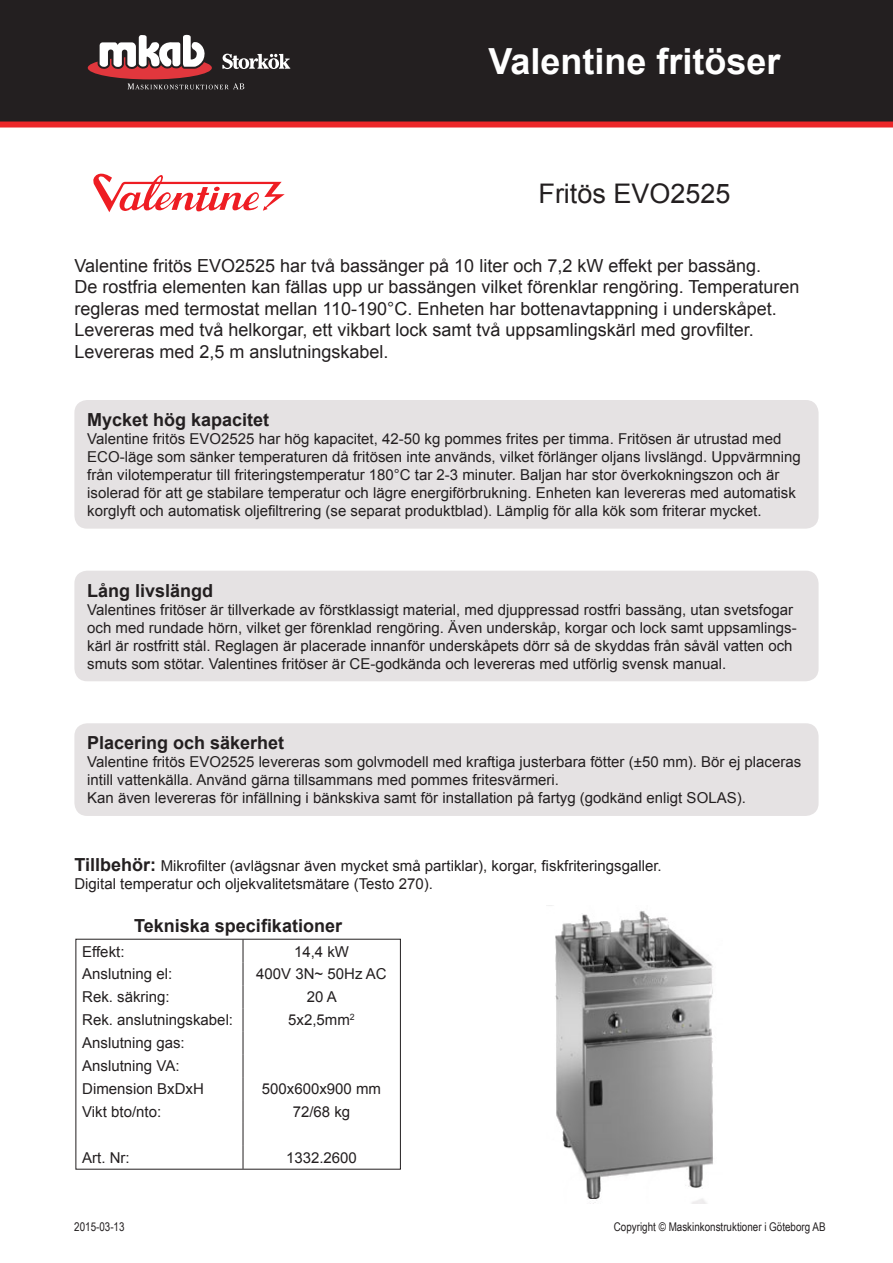
<style>
.page{position:relative;width:893px;height:1263px;background:#fff}
.page>*{position:absolute;margin:0;border:0;box-sizing:border-box;transform-origin:0 0}
.t1{font:700 36px "Arial";color:#fff}
.t2{font:27px "Arial";color:#231f20}
.t3{font:18px/21.6px "Arial";color:#231f20}
.t4{font:700 18px "Arial";color:#231f20}
.t5{font:15px/18px "Arial";color:#231f20}
.t6{font:12px "Arial Narrow";color:#231f20}
.s1{font-weight:700;font-size:18px}
</style>
<div class="page">
<div style="left:0;top:0;width:893px;height:123px;background:#231f20"></div>
<svg style="left:128px;top:83px;width:116px;height:6px"></svg>
<svg style="left:222px;top:54px;width:68px;height:15px"></svg>
<div style="left:88px;top:56px;width:124px;height:23px;background:#e1373d;border-radius:50%"></div>
<svg style="left:98px;top:34px;width:110px;height:35px"></svg>
<div style="left:0;top:122px;width:893px;height:6px;background:#ec2729"></div>
<svg style="left:93px;top:174px;width:192px;height:38px"></svg>
<div style="left:74px;top:400px;width:745px;height:129px;background:#e5e2e3;border-radius:13px"></div>
<div style="left:74px;top:571px;width:745px;height:110px;background:#e5e2e3;border-radius:13px"></div>
<div style="left:74px;top:723px;width:745px;height:93px;background:#e5e2e3;border-radius:13px"></div>
<img style="left:547px;top:905px;width:166px;height:298px">
<svg style="left:243px;top:941px;width:1px;height:226px"></svg>
<p class="t1" style="left:488px;top:38px;width:294px">Valentine fritöser</p>
<p class="t2" style="left:538px;top:176px;width:194px">Fritös EVO2525</p>
<p class="t3" style="left:74px;top:255px;width:688px">Valentine fritös EVO2525 har två bassänger på 10 liter och 7,2 kW effekt per bassäng.</p>
<p class="t3" style="left:74px;top:276px;width:727px">De rostfria elementen kan fällas upp ur bassängen vilket förenklar rengöring. Temperaturen regleras med termostat mellan 110-190°C. Enheten har bottenavtappning i underskåpet.</p>
<p class="t3" style="left:74px;top:319px;width:681px">Levereras med två helkorgar, ett vikbart lock samt två uppsamlingskärl med grovfilter.</p>
<p class="t3" style="left:74px;top:341px;width:316px">Levereras med 2,5 m anslutningskabel.</p>
<p class="t4" style="left:87px;top:408px;width:184px">Mycket hög kapacitet</p>
<p class="t5" style="left:87px;top:430px;width:715px">Valentine fritös EVO2525 har hög kapacitet, 42-50 kg pommes frites per timma. Fritösen är utrustad med ECO-läge som sänker temperaturen då fritösen inte används, vilket förlänger oljans livslängd. Uppvärmning från vilotemperatur till friteringstemperatur 180°C tar 2-3 minuter. Baljan har stor överkokningszon och är isolerad för att ge stabilare temperatur och lägre energiförbrukning. Enheten kan levereras med automatisk korglyft och automatisk oljefiltrering (se separat produktblad). Lämplig för alla kök som friterar mycket.</p>
<p class="t4" style="left:87px;top:578px;width:128px">Lång livslängd</p>
<p class="t5" style="left:87px;top:600px;width:711px">Valentines fritöser är tillverkade av förstklassigt material, med djuppressad rostfri bassäng, utan svetsfogar och med rundade hörn, vilket ger förenklad rengöring. Även underskåp, korgar och lock samt uppsamlings&shy;kärl är rostfritt stål. Reglagen är placerade innanför underskåpets dörr så de skyddas från såväl vatten och smuts som stötar. Valentines fritöser är CE-godkända och levereras med utförlig svensk manual.</p>
<p class="t4" style="left:87px;top:731px;width:199px">Placering och säkerhet</p>
<p class="t5" style="left:87px;top:753px;width:716px">Valentine fritös EVO2525 levereras som golvmodell med kraftiga justerbara fötter (±50 mm). Bör ej placeras intill vattenkälla. Använd gärna tillsammans med pommes fritesvärmeri.</p>
<p class="t5" style="left:87px;top:789px;width:660px">Kan även levereras för infällning i bänkskiva samt för installation på fartyg (godkänd enligt SOLAS).</p>
<p class="t5" style="left:74px;top:857px;width:589px"><span class="s1">Tillbehör:</span> Mikrofilter (avlägsnar även mycket små partiklar), korgar, fiskfriteringsgaller.</p>
<p class="t5" style="left:74px;top:875px;width:360px">Digital temperatur och oljekvalitetsmätare (Testo 270).</p>
<p class="t4" style="left:134px;top:914px;width:209px">Tekniska specifikationer</p>
<p class="t5" style="left:82px;top:942px;width:44px">Effekt:</p>
<p class="t5" style="left:294px;top:942px;width:57px">14,4 kW</p>
<p class="t5" style="left:82px;top:965px;width:92px">Anslutning el:</p>
<p class="t5" style="left:256px;top:965px;width:132px">400V 3N~ 50Hz AC</p>
<p class="t5" style="left:82px;top:988px;width:89px">Rek. säkring:</p>
<p class="t5" style="left:307px;top:988px;width:32px">20 A</p>
<p class="t5" style="left:82px;top:1011px;width:152px">Rek. anslutningskabel:</p>
<p class="t5" style="left:288px;top:1011px;width:68px">5x2,5mm<sup>2</sup></p>
<p class="t5" style="left:82px;top:1034px;width:104px">Anslutning gas:</p>
<p class="t5" style="left:82px;top:1057px;width:99px">Anslutning VA:</p>
<p class="t5" style="left:82px;top:1080px;width:123px">Dimension BxDxH</p>
<p class="t5" style="left:262px;top:1080px;width:121px">500x600x900 mm</p>
<p class="t5" style="left:82px;top:1103px;width:80px">Vikt bto/nto:</p>
<p class="t5" style="left:293px;top:1103px;width:59px">72/68 kg</p>
<p class="t5" style="left:82px;top:1149px;width:49px">Art. Nr:</p>
<p class="t5" style="left:286px;top:1149px;width:72px">1332.2600</p>
<p class="t6" style="left:74px;top:1218px;width:52px">2015-03-13</p>
<p class="t6" style="left:614px;top:1218px;width:213px">Copyright © Maskinkonstruktioner i Göteborg AB</p>
</div>
